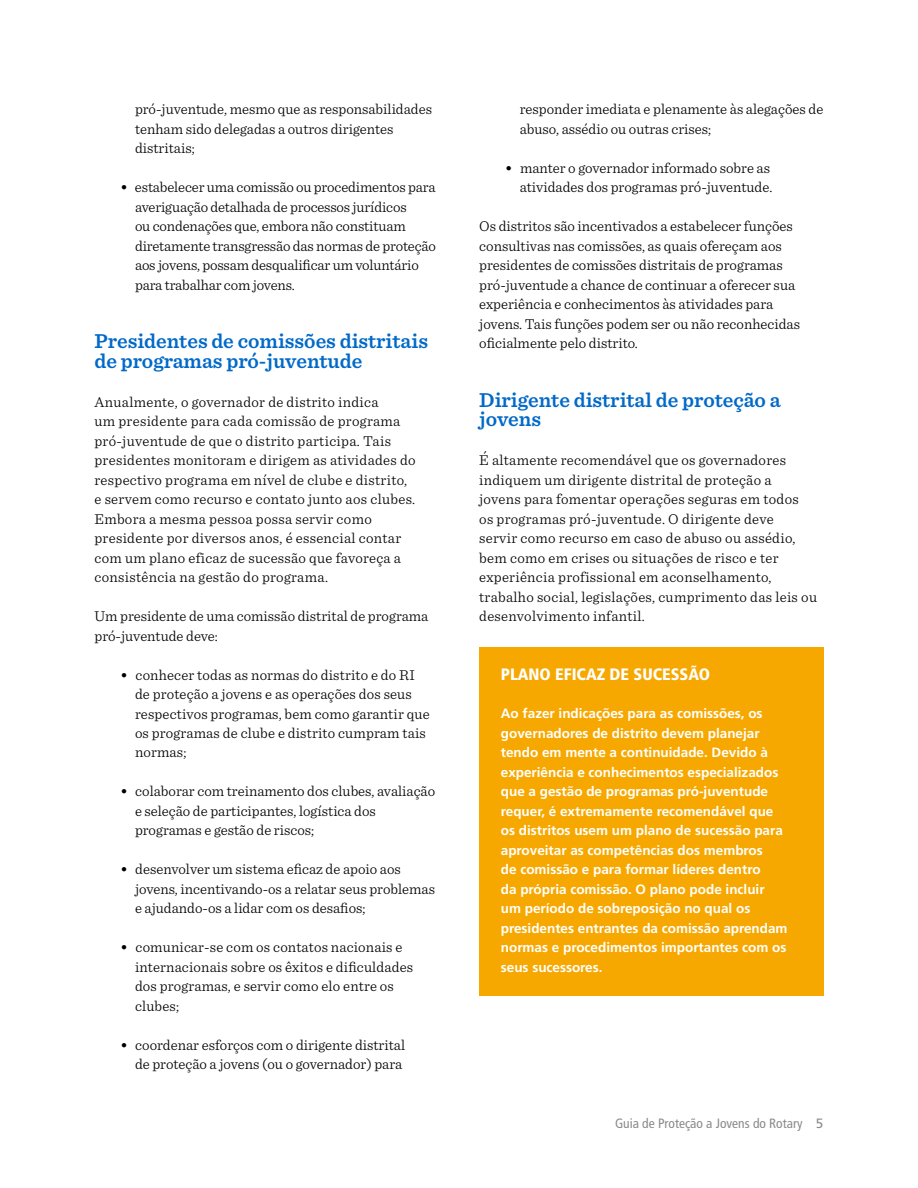
<style>
.page{position:relative;width:918px;height:1188px;background:#fff}
.page>*{position:absolute;margin:0;border:0;box-sizing:border-box;transform-origin:0 0}
.t1{font:600 21px/19.5px "Sentinel";color:#0069c8}
.t2{font:900 condensed 16.5px "Frutiger LT Std";color:#fff}
.t3{font:300 15px/19.5px "Sentinel";color:#000}
.t4{font:300 15px/19.5px "Sentinel";letter-spacing:.02em;color:#000}
.t5{font:700 13.5px/19.5px "Frutiger LT Std";color:#fff}
.t6{font:condensed 13.5px "Frutiger LT Std";color:#8a8a8d}
.s1{font-weight:600}
.s2{font-stretch:normal}
</style>
<div class="page">
<div style="left:479px;top:647px;width:345px;height:349px;background:#f7a800"></div>
<p class="t3" style="left:135px;top:98px;width:299px">pró-juventude, mesmo que as responsabilidades tenham sido delegadas a outros dirigentes distritais;</p>
<p class="t3" style="left:135px;top:176px;width:302px;text-indent:-15px"><span class="s1">•</span> estabelecer uma comissão ou procedimentos para averiguação detalhada de processos jurídicos<br>ou condenações que, embora não constituam diretamente transgressão das normas de proteção aos jovens, possam desqualificar um voluntário para trabalhar com jovens.</p>
<h1 class="t1" style="left:94px;top:330px;width:335px">Presidentes de comissões distritais de programas pró-juventude</h1>
<p class="t4" style="left:94px;top:391px;width:323px">Anualmente, o governador de distrito indica<br>um presidente para cada comissão de programa pró-juventude de que o distrito participa. Tais presidentes monitoram e dirigem as atividades do respectivo programa em nível de clube e distrito, e servem como recurso e contato junto aos clubes.<br>Embora a mesma pessoa possa servir como presidente por diversos anos, é essencial contar com um plano eficaz de sucessão que favoreça a consistência na gestão do programa.</p>
<p class="t3" style="left:94px;top:605px;width:335px">Um presidente de uma comissão distrital de programa pró-juventude deve:</p>
<p class="t3" style="left:135px;top:664px;width:296px;text-indent:-15px"><span class="s1">•</span> conhecer todas as normas do distrito e do RI de proteção a jovens e as operações dos seus respectivos programas, bem como garantir que os programas de clube e distrito cumpram tais normas;</p>
<p class="t3" style="left:135px;top:781px;width:302px;text-indent:-15px"><span class="s1">•</span> colaborar com treinamento dos clubes, avaliação e seleção de participantes, logística dos programas e gestão de riscos;</p>
<p class="t3" style="left:135px;top:859px;width:302px;text-indent:-15px"><span class="s1">•</span> desenvolver um sistema eficaz de apoio aos jovens, incentivando-os a relatar seus problemas e ajudando-os a lidar com os desafios;</p>
<p class="t3" style="left:135px;top:937px;width:280px;text-indent:-15px"><span class="s1">•</span> comunicar-se com os contatos nacionais e internacionais sobre os êxitos e dificuldades dos programas, e servir como elo entre os clubes;</p>
<p class="t3" style="left:120px;top:1034px;width:286px;text-align:right"><span class="s1">•</span> coordenar esforços com o dirigente distrital de proteção a jovens (ou o governador) para</p>
<p class="t3" style="left:520px;top:98px;width:305px">responder imediata e plenamente às alegações de abuso, assédio ou outras crises;</p>
<p class="t3" style="left:505px;top:157px;width:269px;text-align:right"><span class="s1">•</span> manter o governador informado sobre as atividades dos programas pró-juventude.</p>
<p class="t3" style="left:479px;top:215px;width:322px">Os distritos são incentivados a estabelecer funções consultivas nas comissões, as quais ofereçam aos presidentes de comissões distritais de programas pró-juventude a chance de continuar a oferecer sua experiência e conhecimentos às atividades para jovens. Tais funções podem ser ou não reconhecidas oficialmente pelo distrito.</p>
<h1 class="t1" style="left:479px;top:389px;width:303px">Dirigente distrital de proteção a jovens</h1>
<p class="t4" style="left:479px;top:449px;width:339px">É altamente recomendável que os governadores indiquem um dirigente distrital de proteção a<br>jovens para fomentar operações seguras em todos<br>os programas pró-juventude. O dirigente deve<br>servir como recurso em caso de abuso ou assédio, bem como em crises ou situações de risco e ter experiência profissional em aconselhamento, trabalho social, legislações, cumprimento das leis ou desenvolvimento infantil.</p>
<p class="t2" style="left:501px;top:664px;width:211px">PLANO EFICAZ DE SUCESSÃO</p>
<p class="t5" style="left:501px;top:704px;width:288px">Ao fazer indicações para as comissões, os governadores de distrito devem planejar tendo em mente a continuidade. Devido à experiência e conhecimentos especializados que a gestão de programas pró-juventude requer, é extremamente recomendável que os distritos usem um plano de sucessão para aproveitar as competências dos membros<br>de comissão e para formar líderes dentro<br>da própria comissão. O plano pode incluir um período de sobreposição no qual os presidentes entrantes da comissão aprendam normas e procedimentos importantes com os seus sucessores.</p>
<p class="t6" style="left:615px;top:1115px;width:210px">Guia de Proteção a Jovens do Rotary <span class="s2">5</span></p>
</div>
